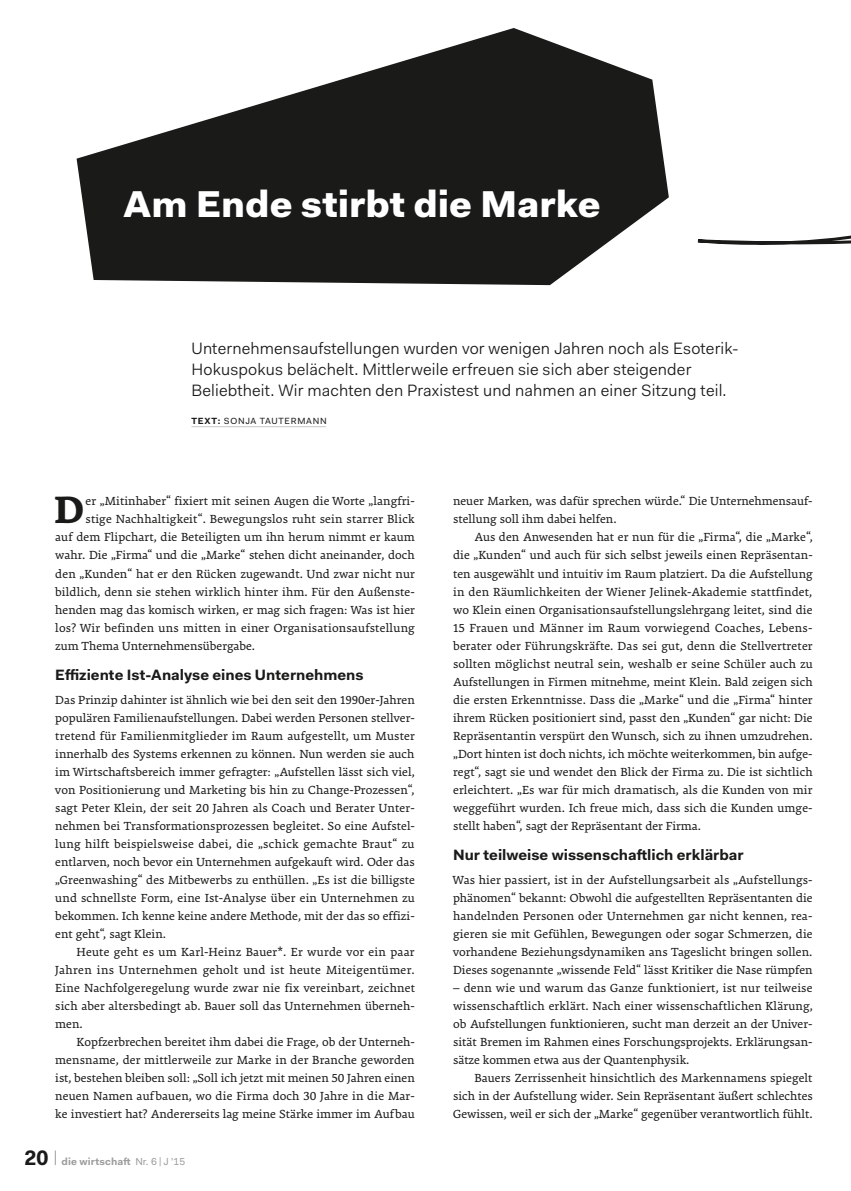
<style>
.page{position:relative;width:851px;height:1191px;background:#fff}
.page>*{position:absolute;margin:0;border:0;box-sizing:border-box;transform-origin:0 0}
.t1{font:700 40.5px "Premiera";color:#1a1a18}
.t2{font:900 37.5px "Fakt Pro";color:#fff}
.t3{font:16.5px/21px "Fakt Pro Blond";letter-spacing:.01em;color:#1a1a18}
.t4{font:700 15px "Fakt Pro";color:#1a1a18}
.t5{font:12.75px/18px "Premiera";color:#1a1a18;text-align:justify}
.t6{font:700 10.2px "Fakt Pro";letter-spacing:.01em;color:#9c9d9d}
.t7{font:9px "Fakt Pro";letter-spacing:.08em;color:#1a1a18}
.s1{font-weight:700}
.s2{font-size:21px;color:#1a1a18}
.s3{font-weight:400}
.s4{font-weight:400;font-size:9px}
</style>
<div class="page">
<svg style="left:55px;top:1150px;width:1px;height:15px"></svg>
<hr style="left:191px;top:426px;width:135px;height:1px;background:#c5c6c6">
<svg style="left:77px;top:28px;width:591px;height:257px;fill:#1a1a18"></svg>
<svg style="left:697px;top:235px;width:153px;height:10px"></svg>
<h2 class="t2" style="left:123px;top:179px;width:478px">Am Ende stirbt die Marke</h2>
<p class="t3" style="left:191px;top:337px;width:548px">Unternehmensaufstellungen wurden vor wenigen Jahren noch als Esoterik-<br>Hokuspokus belächelt. Mittlerweile erfreuen sie sich aber steigender<br>Beliebtheit. Wir machten den Praxistest und nahmen an einer Sitzung teil.</p>
<p class="t7" style="left:191px;top:414px;width:137px"><span class="s1">TEXT:</span> SONJA TAUTERMANN</p>
<h1 class="t1" style="left:54px;top:484px;width:32px">D</h1>
<p class="t5" style="left:86px;top:492px;width:330px">er „Mitinhaber“ fixiert mit seinen Augen die Worte „langfri-</p>
<p class="t5" style="left:86px;top:510px;width:330px">stige Nachhaltigkeit“. Bewegungslos ruht sein starrer Blick</p>
<p class="t5" style="left:55px;top:528px;width:361px">auf dem Flipchart, die Beteiligten um ihn herum nimmt er kaum</p>
<p class="t5" style="left:55px;top:546px;width:361px">wahr. Die „Firma“ und die „Marke“ stehen dicht aneinander, doch</p>
<p class="t5" style="left:55px;top:564px;width:361px">den „Kunden“ hat er den Rücken zugewandt. Und zwar nicht nur</p>
<p class="t5" style="left:55px;top:582px;width:361px">bildlich, denn sie stehen wirklich hinter ihm. Für den Außenste-</p>
<p class="t5" style="left:55px;top:600px;width:361px">henden mag das komisch wirken, er mag sich fragen: Was ist hier</p>
<p class="t5" style="left:55px;top:618px;width:361px">los? Wir befinden uns mitten in einer Organisationsaufstellung</p>
<p class="t5" style="left:55px;top:636px;width:201px">zum Thema Unternehmensübergabe.</p>
<p class="t4" style="left:55px;top:664px;width:310px">Effiziente Ist-Analyse eines Unternehmens</p>
<p class="t5" style="left:55px;top:690px;width:361px">Das Prinzip dahinter ist ähnlich wie bei den seit den 1990er-Jahren populären Familienaufstellungen. Dabei werden Personen stellver&shy;tretend für Familienmitglieder im Raum aufgestellt, um Muster innerhalb des Systems erkennen zu können. Nun werden sie auch im Wirtschaftsbereich immer gefragter: „Aufstellen lässt sich viel, von Positionierung und Marketing bis hin zu Change-Prozessen“, sagt Peter Klein, der seit 20 Jahren als Coach und Berater Unter&shy;nehmen bei Transformationsprozessen begleitet. So eine Aufstel&shy;lung hilft beispielsweise dabei, die „schick gemachte Braut“ zu entlarven, noch bevor ein Unternehmen aufgekauft wird. Oder das „Greenwashing“ des Mitbewerbs zu enthüllen. „Es ist die billigste und schnellste Form, eine Ist-Analyse über ein Unternehmen zu bekommen. Ich kenne keine andere Methode, mit der das so effizi&shy;ent geht“, sagt Klein.</p>
<p class="t5" style="left:55px;top:942px;width:361px;text-indent:21px">Heute geht es um Karl-Heinz Bauer*. Er wurde vor ein paar Jahren ins Unternehmen geholt und ist heute Miteigentümer.<br>Eine Nachfolgeregelung wurde zwar nie fix vereinbart, zeichnet sich aber altersbedingt ab. Bauer soll das Unternehmen überneh&shy;men.</p>
<p class="t5" style="left:55px;top:1032px;width:361px;text-indent:21px">Kopfzerbrechen bereitet ihm dabei die Frage, ob der Unterneh&shy;mensname, der mittlerweile zur Marke in der Branche geworden ist, bestehen bleiben soll: „Soll ich jetzt mit meinen 50 Jahren einen neuen Namen aufbauen, wo die Firma doch 30 Jahre in die Mar&shy;ke investiert hat? Andererseits lag meine Stärke immer im Aufbau</p>
<p class="t6" style="left:25px;top:1154px;width:162px"><span class="s2">20</span> die wirtschaft <span class="s3">Nr. 6</span> <span class="s4">|</span> <span class="s3">J '15</span></p>
<p class="t5" style="left:453px;top:492px;width:361px">neuer Marken, was dafür sprechen würde.“ Die Unternehmensauf&shy;stellung soll ihm dabei helfen.</p>
<p class="t5" style="left:453px;top:528px;width:361px;text-indent:21px">Aus den Anwesenden hat er nun für die „Firma“, die „Marke“, die „Kunden“ und auch für sich selbst jeweils einen Repräsentan&shy;ten ausgewählt und intuitiv im Raum platziert. Da die Aufstellung in den Räumlichkeiten der Wiener Jelinek-Akademie stattfindet, wo Klein einen Organisationsaufstellungslehrgang leitet, sind die 15 Frauen und Männer im Raum vorwiegend Coaches, Lebens&shy;berater oder Führungskräfte. Das sei gut, denn die Stellvertreter sollten möglichst neutral sein, weshalb er seine Schüler auch zu Aufstellungen in Firmen mitnehme, meint Klein. Bald zeigen sich die ersten Erkenntnisse. Dass die „Marke“ und die „Firma“ hinter ihrem Rücken positioniert sind, passt den „Kunden“ gar nicht: Die Repräsentantin verspürt den Wunsch, sich zu ihnen umzudrehen. „Dort hinten ist doch nichts, ich möchte weiterkommen, bin aufge&shy;regt“, sagt sie und wendet den Blick der Firma zu. Die ist sichtlich erleichtert. „Es war für mich dramatisch, als die Kunden von mir weggeführt wurden. Ich freue mich, dass sich die Kunden umge&shy;stellt haben“, sagt der Repräsentant der Firma.</p>
<p class="t4" style="left:453px;top:844px;width:292px">Nur teilweise wissenschaftlich erklärbar</p>
<p class="t5" style="left:453px;top:870px;width:361px">Was hier passiert, ist in der Aufstellungsarbeit als „Aufstellungs&shy;phänomen“ bekannt: Obwohl die aufgestellten Repräsentanten die handelnden Personen oder Unternehmen gar nicht kennen, rea&shy;gieren sie mit Gefühlen, Bewegungen oder sogar Schmerzen, die vorhandene Beziehungsdynamiken ans Tageslicht bringen sollen.<br>Dieses sogenannte „wissende Feld“ lässt Kritiker die Nase rümpfen</p>
<p class="t5" style="left:453px;top:978px;width:361px">– denn wie und warum das Ganze funktioniert, ist nur teilweise wissenschaftlich erklärt. Nach einer wissenschaftlichen Klärung, ob Aufstellungen funktionieren, sucht man derzeit an der Univer&shy;sität Bremen im Rahmen eines Forschungsprojekts. Erklärungsan&shy;sätze kommen etwa aus der Quantenphysik.</p>
<p class="t5" style="left:453px;top:1068px;width:361px;text-indent:21px">Bauers Zerrissenheit hinsichtlich des Markennamens spiegelt sich in der Aufstellung wider. Sein Repräsentant äußert schlechtes Gewissen, weil er sich der „Marke“ gegenüber verantwortlich fühlt.</p>
</div>
